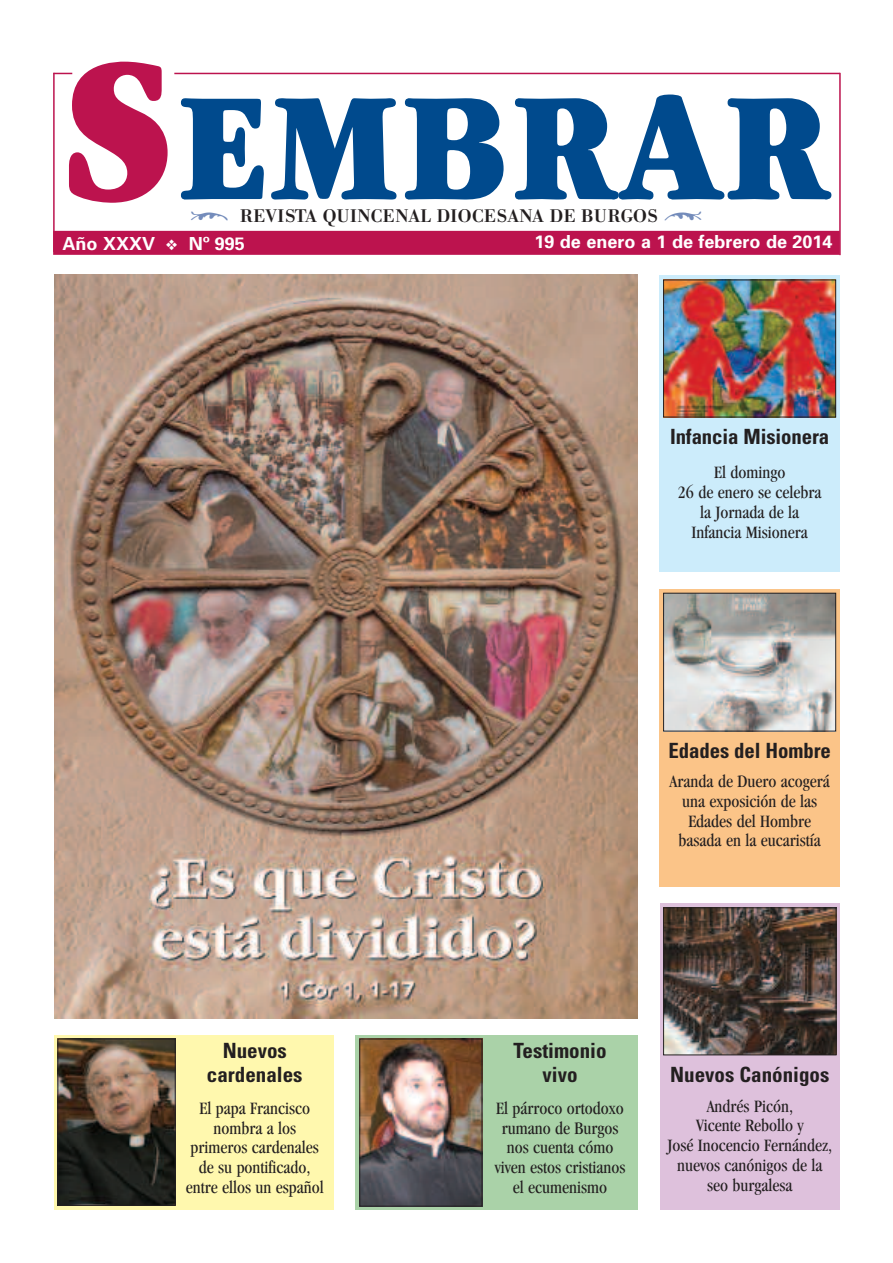
<style>
.page{position:relative;width:893px;height:1263px;background:#fff}
.page>*{position:absolute;margin:0;border:0;box-sizing:border-box;transform-origin:0 0}
.t1{font:900 162px "Garamond";letter-spacing:.015em;color:#004a8d;scale:.83 1}
.t2{font:700 condensed 21px/24px "Univers";color:#231f20;text-align:center}
.t3{font:condensed 18px/19.8px "Garamond";color:#231f20;text-align:center}
.t4{font:700 18px "Univers";color:#fff}
.t5{font:500 18px "Bodoni BE";letter-spacing:.02em;color:#231f20}
.s1{font-size:216px;color:#bc134e}
</style>
<div class="page">
<div style="left:53px;top:231px;width:787px;height:24px;background:#bc134e"></div>
<hr style="left:174px;top:73px;width:666px;height:1px;background:#bc134e">
<svg style="left:55px;top:73px;width:17px;height:1px"></svg>
<hr style="left:839px;top:73px;width:2px;height:182px;background:#bc134e">
<hr style="left:53px;top:73px;width:2px;height:179px;background:#bc134e">
<div style="left:660px;top:903px;width:180px;height:307px;background:#dec1dc"></div>
<img style="left:665px;top:909px;width:169px;height:144px">
<div style="left:663px;top:907px;width:173px;height:148px;border:1px solid #231f20"></div>
<div style="left:660px;top:275px;width:180px;height:297px;background:#ccecfb"></div>
<div style="left:660px;top:589px;width:180px;height:297px;background:#fbc488"></div>
<img style="left:665px;top:595px;width:169px;height:134px">
<div style="left:663px;top:593px;width:173px;height:138px;border:1px solid #231f20"></div>
<img style="left:665px;top:282px;width:169px;height:133px">
<div style="left:663px;top:280px;width:173px;height:137px;border:1px solid #231f20"></div>
<div style="left:54px;top:1035px;width:280px;height:175px;background:#fff8ae"></div>
<img style="left:60px;top:1041px;width:113px;height:162px">
<div style="left:58px;top:1039px;width:117px;height:166px;border:1px solid #231f20"></div>
<div style="left:355px;top:1035px;width:283px;height:175px;background:#aad2a8"></div>
<img style="left:362px;top:1041px;width:118px;height:163px">
<div style="left:360px;top:1039px;width:122px;height:167px;border:1px solid #231f20"></div>
<img style="left:54px;top:274px;width:584px;height:744px">
<h1 class="t1" style="left:62px;top:94px;width:927px"><span class="s1">S</span>EMBRAR</h1>
<p class="t5" style="left:240px;top:209px;width:419px">REVISTA QUINCENAL DIOCESANA DE BURGOS</p>
<p class="t4" style="left:63px;top:237px;width:184px">Año XXXV ❖ Nº 995</p>
<p class="t4" style="left:534px;top:235px;width:300px">19 de enero a 1 de febrero de 2014</p>
<p class="t2" style="left:670px;top:426px;width:161px">Infancia Misionera</p>
<p class="t3" style="left:678px;top:464px;width:145px">El domingo<br>26 de enero se celebra la Jornada de la<br>Infancia Misionera</p>
<p class="t2" style="left:207px;top:1040px;width:97px">Nuevos cardenales</p>
<p class="t3" style="left:186px;top:1099px;width:140px">El papa Francisco nombra a los primeros cardenales de su pontificado, entre ellos un español</p>
<p class="t2" style="left:668px;top:740px;width:164px">Edades del Hombre</p>
<p class="t3" style="left:670px;top:773px;width:162px">Aranda de Duero acogerá una exposición de las<br>Edades del Hombre basada en la eucaristía</p>
<p class="t2" style="left:514px;top:1040px;width:94px">Testimonio vivo</p>
<p class="t3" style="left:495px;top:1099px;width:132px">El párroco ortodoxo rumano de Burgos nos cuenta cómo viven estos cristianos el ecumenismo</p>
<p class="t2" style="left:670px;top:1064px;width:161px">Nuevos Canónigos</p>
<p class="t3" style="left:667px;top:1097px;width:166px">Andrés Picón,<br>Vicente Rebollo y<br>José Inocencio Fernández, nuevos canónigos de la seo burgalesa</p>
</div>
